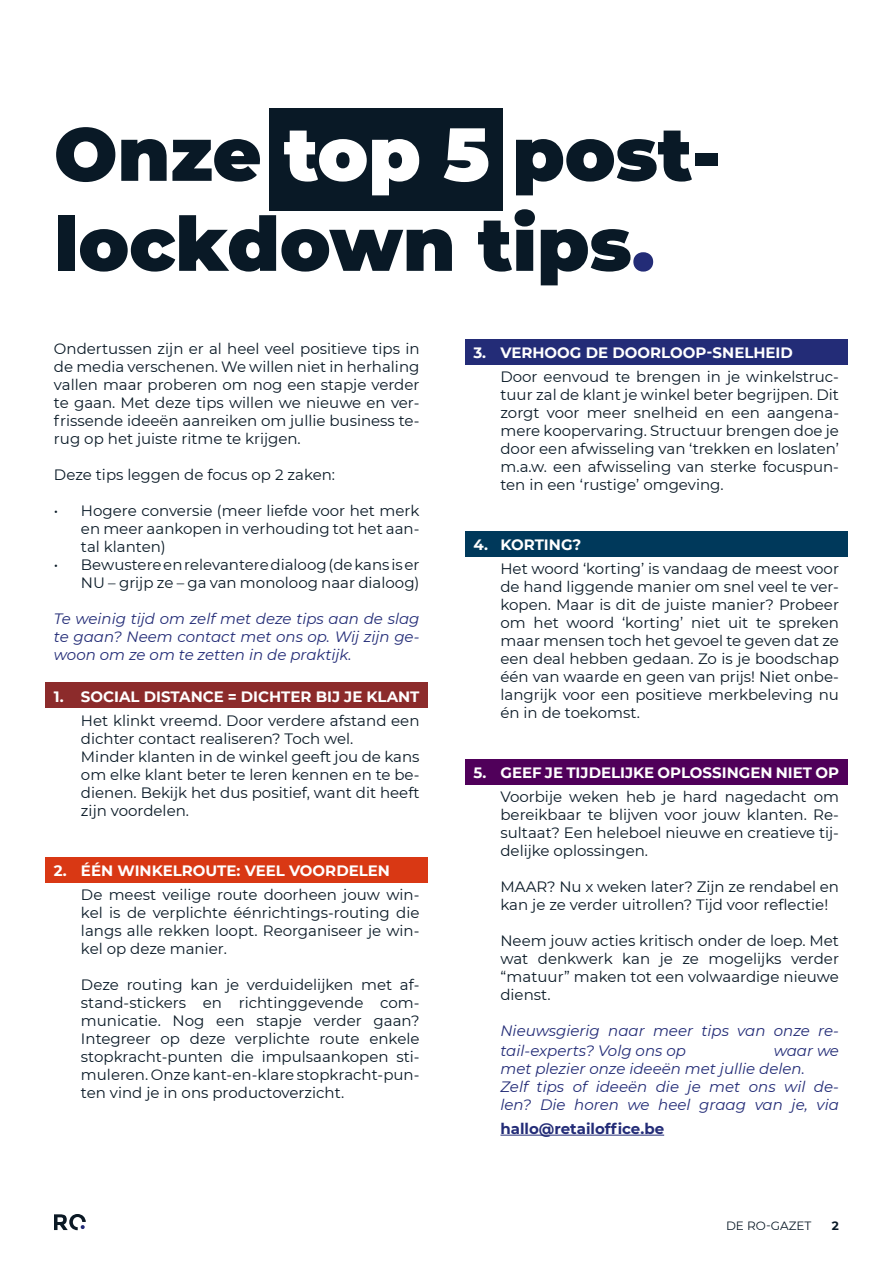
<style>
.page{position:relative;width:893px;height:1263px;background:#fff}
.page>*{position:absolute;margin:0;border:0;box-sizing:border-box;transform-origin:0 0}
.t1{font:900 75px/90px "Montserrat";color:#091926}
.t2{font:15px/18px "Montserrat";color:#091926;text-align:justify}
.t3{font:italic 15px/18px "Montserrat";color:#232c77}
.t4{font:700 15px "Montserrat";color:#fff}
.t5{font:700 15px "Montserrat";color:#232c77}
.t6{font:12px "Montserrat";color:#091926}
.t7{font:700 12px "Montserrat";color:#091926}
.s1{color:#fff}
.s2{color:#232c77}
</style>
<div class="page">
<div style="left:269px;top:108px;width:234px;height:102px;background:#091926"></div>
<div style="left:45px;top:682px;width:383px;height:26px;background:#8c2b2b"></div>
<div style="left:465px;top:531px;width:383px;height:26px;background:#00395b"></div>
<div style="left:465px;top:759px;width:383px;height:25px;background:#50005a"></div>
<div style="left:45px;top:857px;width:383px;height:25px;background:#d93814"></div>
<div style="left:465px;top:339px;width:383px;height:26px;background:#232c77"></div>
<svg style="left:54px;top:1214px;width:32px;height:16px"></svg>
<hr style="left:500px;top:1135px;width:164px;height:1px;background:#232c77">
<h1 class="t1" style="left:54px;top:104px;width:668px">Onze <span class="s1">top 5</span> post&shy;lockdown tips<span class="s2">.</span></h1>
<p class="t2" style="left:54px;top:339px;width:367px">Ondertussen zijn er al heel veel positieve tips in de media verschenen. We willen niet in herhaling vallen maar proberen om nog een stapje verder te gaan. Met deze tips willen we nieuwe en ver&shy;frissende ideeën aanreiken om jullie business te&shy;rug op het juiste ritme te krijgen.</p>
<p class="t2" style="left:54px;top:465px;width:283px">Deze tips leggen de focus op 2 zaken:</p>
<p class="t2" style="left:81px;top:501px;width:340px;text-indent:-27px">• Hogere conversie (meer liefde voor het merk en meer aankopen in verhouding tot het aan&shy;tal klanten)</p>
<p class="t2" style="left:54px;top:555px;width:367px;text-align:right">• Bewustere en relevantere dialoog (de kans is er<br>NU – grijp ze – ga van monoloog naar dialoog)</p>
<p class="t3" style="left:54px;top:609px;width:367px;text-align:justify">Te weinig tijd om zelf met deze tips aan de slag te gaan? Neem contact met ons op. Wij zijn ge&shy;woon om ze om te zetten in de praktijk.</p>
<p class="t4" style="left:54px;top:685px;width:367px">1. SOCIAL DISTANCE = DICHTER BIJ JE KLANT</p>
<p class="t2" style="left:81px;top:711px;width:340px;text-align:left">Het klinkt vreemd. Door verdere afstand een dichter contact realiseren? Toch wel.<br>Minder klanten in de winkel geeft jou de kans om elke klant beter te leren kennen en te be&shy;dienen. Bekijk het dus positief, want dit heeft zijn voordelen.</p>
<p class="t4" style="left:54px;top:859px;width:338px">2. ÉÉN WINKELROUTE: VEEL VOORDELEN</p>
<p class="t2" style="left:81px;top:885px;width:340px">De meest veilige route doorheen jouw win&shy;kel is de verplichte éénrichtings-routing die langs alle rekken loopt. Reorganiseer je win&shy;kel op deze manier.</p>
<p class="t2" style="left:81px;top:975px;width:340px">Deze routing kan je verduidelijken met af&shy;stand-stickers en richtinggevende com&shy;municatie. Nog een stapje verder gaan?<br>Integreer op deze verplichte route enkele stopkracht-punten die impulsaankopen sti&shy;muleren. Onze kant-en-klare stopkracht-pun&shy;ten vind je in ons productoverzicht.</p>
<p class="t4" style="left:473px;top:342px;width:321px">3. VERHOOG DE DOORLOOP-SNELHEID</p>
<p class="t2" style="left:500px;top:367px;width:340px">Door eenvoud te brengen in je winkelstruc&shy;tuur zal de klant je winkel beter begrijpen. Dit zorgt voor meer snelheid en een aangena&shy;mere koopervaring. Structuur brengen doe je door een afwisseling van ‘trekken en loslaten’ m.a.w. een afwisseling van sterke focuspun&shy;ten in een ‘rustige’ omgeving.</p>
<p class="t4" style="left:473px;top:534px;width:109px">4. KORTING?</p>
<p class="t2" style="left:500px;top:559px;width:340px">Het woord ‘korting’ is vandaag de meest voor de hand liggende manier om snel veel te ver&shy;kopen. Maar is dit de juiste manier? Probeer om het woord ‘korting’ niet uit te spreken maar mensen toch het gevoel te geven dat ze een deal hebben gedaan. Zo is je boodschap één van waarde en geen van prijs! Niet onbe&shy;langrijk voor een positieve merkbeleving nu én in de toekomst.</p>
<p class="t4" style="left:473px;top:762px;width:367px">5. GEEF JE TIJDELIJKE OPLOSSINGEN NIET OP</p>
<p class="t2" style="left:500px;top:787px;width:340px">Voorbije weken heb je hard nagedacht om bereikbaar te blijven voor jouw klanten. Re&shy;sultaat? Een heleboel nieuwe en creatieve tij&shy;delijke oplossingen.</p>
<p class="t2" style="left:500px;top:877px;width:340px">MAAR? Nu x weken later? Zijn ze rendabel en kan je ze verder uitrollen? Tijd voor reflectie!</p>
<p class="t2" style="left:500px;top:931px;width:340px">Neem jouw acties kritisch onder de loep. Met wat denkwerk kan je ze mogelijks verder “matuur” maken tot een volwaardige nieuwe dienst.</p>
<p class="t3" style="left:500px;top:1020px;width:340px;line-height:20px">Nieuwsgierig naar meer tips van onze re&shy;tail-experts? Volg ons op</p>
<p class="t3" style="left:500px;top:1041px;width:340px;text-indent:273px">waar we met plezier onze ideeën met jullie delen.<br>Zelf tips of ideeën die je met ons wil de&shy;len? Die horen we heel graag van je, via</p>
<p class="t5" style="left:500px;top:1118px;width:165px">hallo@retailoffice.be</p>
<p class="t6" style="left:726px;top:1218px;width:87px">DE RO-GAZET</p>
<p class="t7" style="left:832px;top:1217px;width:9px">2</p>
</div>
